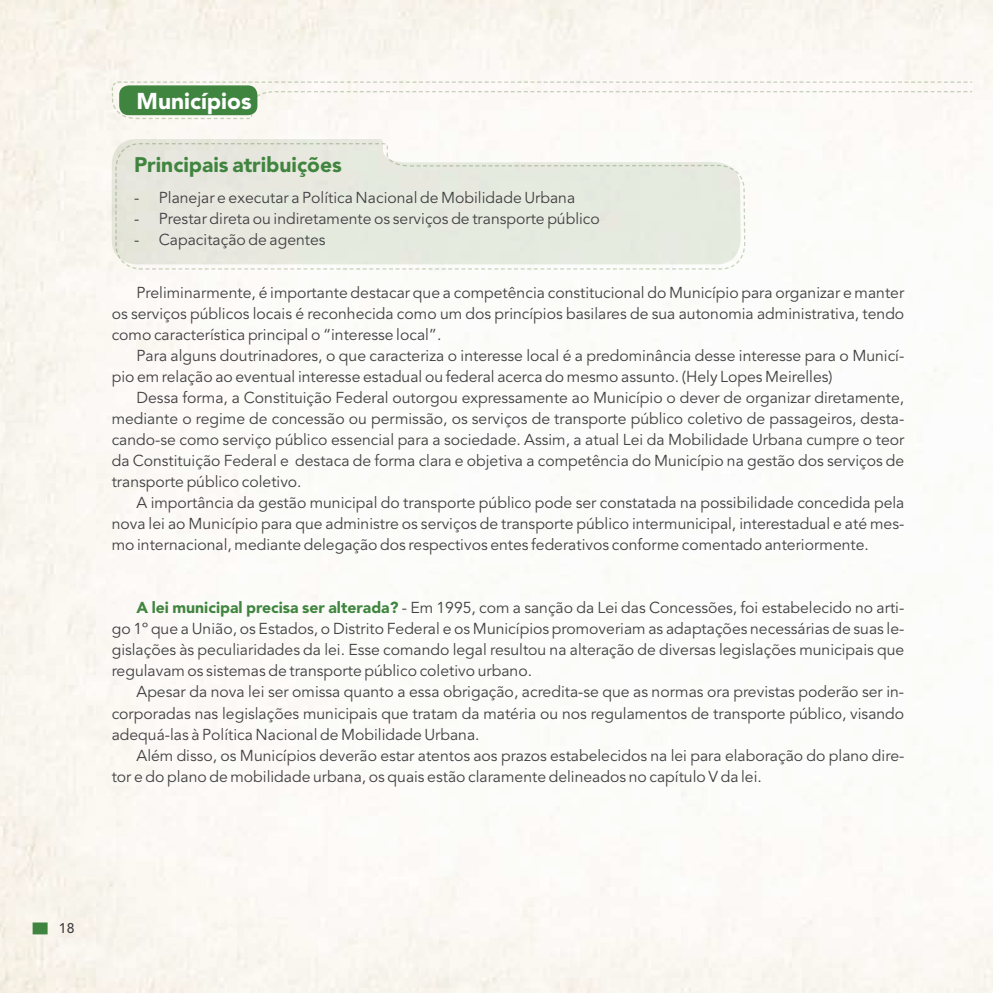
<style>
.page{position:relative;width:993px;height:993px;background:#fff}
.page>*{position:absolute;margin:0;border:0;box-sizing:border-box;transform-origin:0 0}
.t1{font:900 22.75px "Avenir LT Std";color:#fff}
.t2{font:900 21px "Avenir LT Std";color:#40853f}
.t3{font:15.75px/21px "Avenir LT Std";color:#414042;text-align:justify}
.t4{font:500 14px "Avenir LT Std";color:#414042}
.s1{font-weight:900;color:#40853f}
</style>
<div class="page">
<div style="left:33px;top:922px;width:15px;height:12px;background:#40853f;border:2px solid #40853f"></div>
<svg style="left:111px;top:81px;width:862px;height:39px"></svg>
<div style="left:119px;top:85px;width:138px;height:30px;background:#40853f;border-radius:10px"></div>
<svg style="left:112px;top:139px;width:628px;height:125px;fill:#f9f7f1"></svg>
<svg style="left:115px;top:142px;width:630px;height:128px;background:#e8eae1"></svg>
<h1 class="t1" style="left:136px;top:87px;width:117px">Municípios</h1>
<h2 class="t2" style="left:134px;top:152px;width:209px">Principais atribuições</h2>
<p class="t3" style="left:134px;top:187px;width:442px">- Planejar e executar a Política Nacional de Mobilidade Urbana</p>
<p class="t3" style="left:134px;top:208px;width:467px">- Prestar direta ou indiretamente os serviços de transporte público</p>
<p class="t3" style="left:134px;top:229px;width:193px">- Capacitação de agentes</p>
<p class="t3" style="left:112px;top:282px;width:794px;text-indent:25px">Preliminarmente, é importante destacar que a competência constitucional do Município para organizar e manter os serviços públicos locais é reconhecida como um dos princípios basilares de sua autonomia administrativa, tendo como característica principal o “interesse local”.</p>
<p class="t3" style="left:112px;top:345px;width:793px;text-indent:25px">Para alguns doutrinadores, o que caracteriza o interesse local é a predominância desse interesse para o Municí&shy;pio em relação ao eventual interesse estadual ou federal acerca do mesmo assunto. (Hely Lopes Meirelles)</p>
<p class="t3" style="left:112px;top:387px;width:794px;text-indent:25px">Dessa forma, a Constituição Federal outorgou expressamente ao Município o dever de organizar diretamente, mediante o regime de concessão ou permissão, os serviços de transporte público coletivo de passageiros, desta&shy;cando-se como serviço público essencial para a sociedade. Assim, a atual Lei da Mobilidade Urbana cumpre o teor da Constituição Federal e destaca de forma clara e objetiva a competência do Município na gestão dos serviços de transporte público coletivo.</p>
<p class="t3" style="left:112px;top:492px;width:793px;text-indent:25px">A importância da gestão municipal do transporte público pode ser constatada na possibilidade concedida pela nova lei ao Município para que administre os serviços de transporte público intermunicipal, interestadual e até mes&shy;mo internacional, mediante delegação dos respectivos entes federativos conforme comentado anteriormente.</p>
<p class="t3" style="left:112px;top:597px;width:794px;text-indent:25px"><span class="s1">A lei municipal precisa ser alterada?</span> - Em 1995, com a sanção da Lei das Concessões, foi estabelecido no arti&shy;go 1º que a União, os Estados, o Distrito Federal e os Municípios promoveriam as adaptações necessárias de suas le&shy;gislações às peculiaridades da lei. Esse comando legal resultou na alteração de diversas legislações municipais que regulavam os sistemas de transporte público coletivo urbano.</p>
<p class="t3" style="left:112px;top:681px;width:793px;text-indent:25px">Apesar da nova lei ser omissa quanto a essa obrigação, acredita-se que as normas ora previstas poderão ser in&shy;corporadas nas legislações municipais que tratam da matéria ou nos regulamentos de transporte público, visando adequá-las à Política Nacional de Mobilidade Urbana.</p>
<p class="t3" style="left:112px;top:744px;width:793px;text-indent:25px">Além disso, os Municípios deverão estar atentos aos prazos estabelecidos na lei para elaboração do plano dire&shy;tor e do plano de mobilidade urbana, os quais estão claramente delineados no capítulo V da lei.</p>
<p class="t4" style="left:59px;top:919px;width:17px">18</p>
</div>
